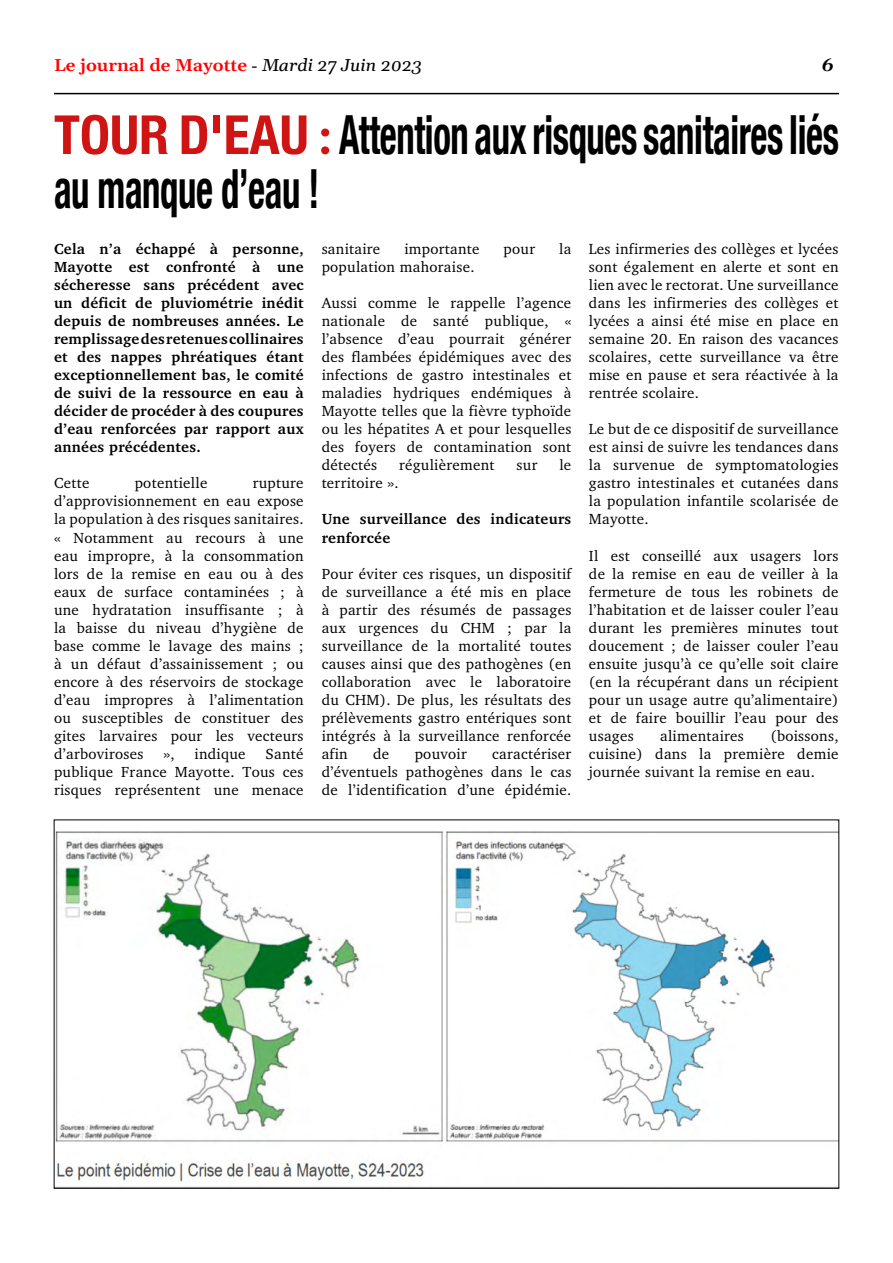
<style>
.page{position:relative;width:893px;height:1263px;background:#fff}
.page>*{position:absolute;margin:0;border:0;box-sizing:border-box;transform-origin:0 0}
.t1{font:700 condensed 54px/54px "Helvetica Neue";letter-spacing:-.01em;color:#000;scale:.68 1}
.t2{font:600 16.95px "Gelasio";color:#f00;scale:1.06 1}
.t3{font:italic 700 16.95px "Gelasio";color:#000;scale:1.06 1}
.t4{font:15px/18px "Charter";letter-spacing:.02em;color:#000;text-align:justify}
.t5{font:700 15px/18px "Charter";letter-spacing:.02em;color:#000;text-align:justify}
.s1{font-family:"Times New Roman";font-weight:400;color:#000}
.s2{font-weight:400;font-style:italic;color:#000}
.s3{color:#d01413}
.s4{font-family:"Carlito";font-stretch:normal;color:#d01413}
</style>
<div class="page">
<hr style="left:54px;top:93px;width:785px;height:1px;background:#000">
<img style="left:56px;top:831px;width:781px;height:352px">
<p class="t2" style="left:54px;top:58px;width:349px">Le journal de Mayotte <span class="s1">-</span> <span class="s2">Mardi 27 Juin 2023</span></p>
<p class="t3" style="left:822px;top:58px;width:13px">6</p>
<h1 class="t1" style="left:54px;top:108px;width:1156px"><span class="s3">TOUR D'EAU</span> <span class="s4">:</span> Attention aux risques sanitaires liés au manque d’eau !</h1>
<p class="t5" style="left:54px;top:240px;width:251px">Cela n’a échappé à personne, Mayotte est confronté à une sécheresse sans précédent avec un déficit de pluviométrie inédit depuis de nombreuses années. Le remplissage des retenues collinaires et des nappes phréatiques étant exceptionnellement bas, le comité de suivi de la ressource en eau à décider de procéder à des coupures d’eau renforcées par rapport aux années précédentes.</p>
<p class="t4" style="left:54px;top:474px;width:37px">Cette</p>
<p class="t4" style="left:135px;top:474px;width:74px">potentielle</p>
<p class="t4" style="left:589px;top:240px;width:251px">Les infirmeries des collèges et lycées sont également en alerte et sont en lien avec le rectorat. Une surveillance dans les infirmeries des collèges et lycées a ainsi été mise en place en semaine 20. En raison des vacances scolaires, cette surveillance va être mise en pause et sera réactivée à la rentrée scolaire.</p>
<p class="t4" style="left:589px;top:420px;width:251px">Le but de ce dispositif de surveillance est ainsi de suivre les tendances dans la survenue de symptomatologies gastro intestinales et cutanées dans la population infantile scolarisée de Mayotte.</p>
<p class="t4" style="left:589px;top:546px;width:251px">Il est conseillé aux usagers lors de la remise en eau de veiller à la fermeture de tous les robinets de l’habitation et de laisser couler l’eau durant les premières minutes tout doucement ; de laisser couler l’eau ensuite jusqu’à ce qu’elle soit claire (en la récupérant dans un récipient pour un usage autre qu’alimentaire) et de faire bouillir l’eau pour des usages</p>
<p class="t4" style="left:322px;top:240px;width:60px">sanitaire</p>
<p class="t4" style="left:404px;top:240px;width:77px">importante</p>
<p class="t4" style="left:504px;top:240px;width:33px">pour</p>
<p class="t4" style="left:559px;top:240px;width:14px">la</p>
<p class="t4" style="left:322px;top:258px;width:154px">population mahoraise.</p>
<p class="t4" style="left:322px;top:294px;width:251px">Aussi comme le rappelle l’agence nationale de santé publique, « l’absence d’eau pourrait générer des flambées épidémiques avec des infections de gastro intestinales et maladies hydriques endémiques à Mayotte telles que la fièvre typhoïde ou les hépatites A et pour lesquelles des foyers de contamination sont détectés</p>
<p class="t4" style="left:399px;top:456px;width:97px">régulièrement</p>
<p class="t4" style="left:517px;top:456px;width:22px">sur</p>
<p class="t4" style="left:559px;top:456px;width:13px">le</p>
<p class="t4" style="left:322px;top:474px;width:78px">territoire ».</p>
<p class="t5" style="left:322px;top:510px;width:251px">Une surveillance des indicateurs renforcée</p>
<p class="t4" style="left:322px;top:564px;width:251px">Pour éviter ces risques, un dispositif de surveillance a été mis en place à partir des résumés de passages aux urgences du CHM ; par la surveillance de la mortalité toutes causes ainsi que des pathogènes (en collaboration avec le laboratoire du CHM). De plus, les résultats des prélèvements gastro entériques sont intégrés à la surveillance renforcée afin</p>
<p class="t4" style="left:54px;top:474px;width:251px;text-indent:199px">rupture d’approvisionnement en eau expose la population à des risques sanitaires. « Notamment au recours à une eau impropre, à la consommation lors de la remise en eau ou à des eaux de surface contaminées ; à une hydratation insuffisante ; à la baisse du niveau d’hygiène de base comme le lavage des mains ; à un défaut d’assainissement ; ou encore à des réservoirs de stockage d’eau impropres à l’alimentation ou susceptibles de constituer des gites larvaires pour les vecteurs d’arboviroses</p>
<p class="t4" style="left:589px;top:726px;width:251px;text-indent:182px">(boissons, cuisine) dans la première demie journée suivant la remise en eau.</p>
<p class="t4" style="left:660px;top:726px;width:85px">alimentaires</p>
<p class="t4" style="left:54px;top:744px;width:251px;text-indent:212px">Santé publique France Mayotte. Tous ces risques représentent une menace</p>
<p class="t4" style="left:163px;top:744px;width:13px">»,</p>
<p class="t4" style="left:195px;top:744px;width:53px">indique</p>
<p class="t4" style="left:322px;top:744px;width:251px;text-indent:171px">caractériser d’éventuels pathogènes dans le cas de l’identification d’une épidémie.</p>
<p class="t4" style="left:373px;top:744px;width:18px">de</p>
<p class="t4" style="left:415px;top:744px;width:54px">pouvoir</p>
</div>
